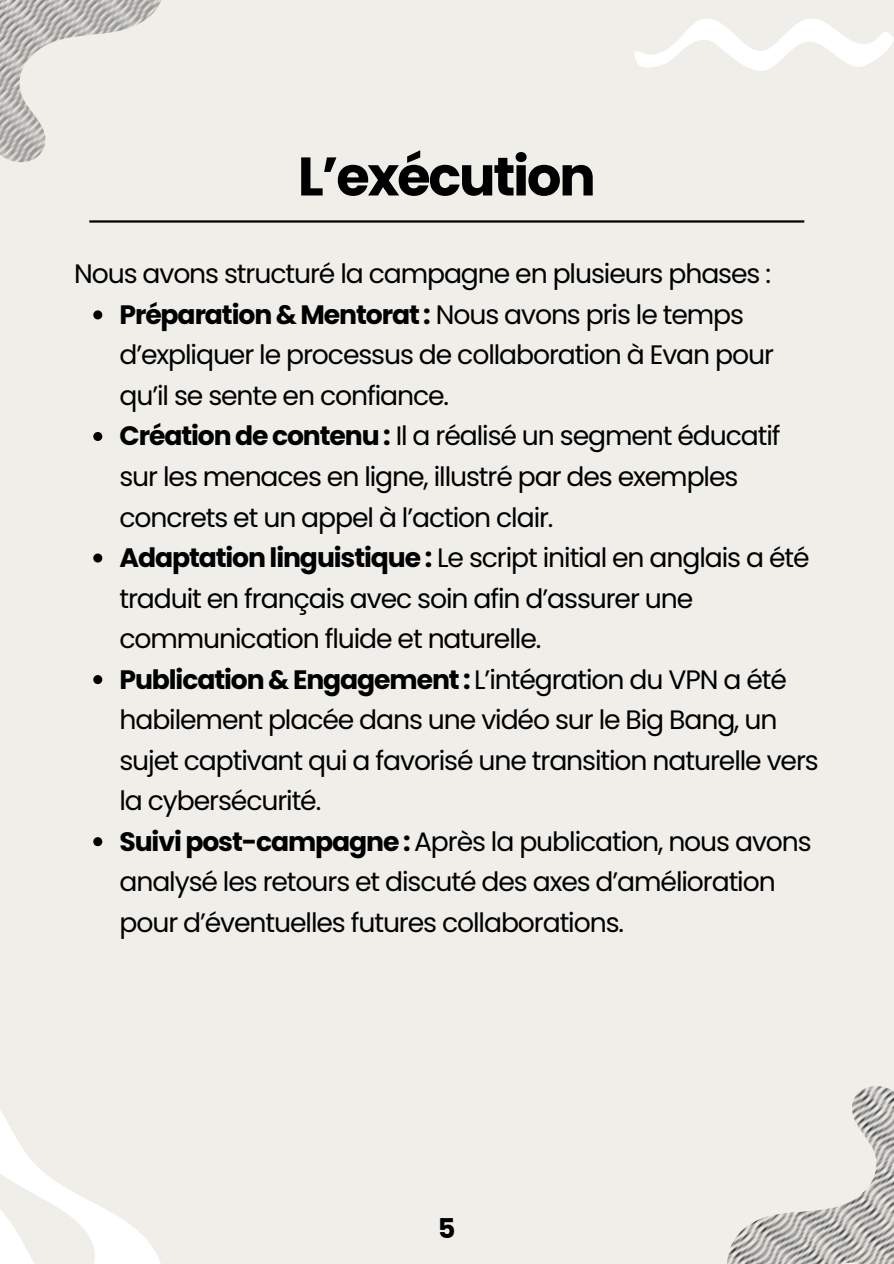
<style>
.page{position:relative;width:894px;height:1264px;background:#fff}
.page>*{position:absolute;margin:0;border:0;box-sizing:border-box;transform-origin:0 0}
.t1{font:700 54.15px "Poppins";letter-spacing:-.04em;color:#000}
.t2{font:700 27.15px "Poppins";color:#000}
.t3{font:26.7px/40.5px "Poppins";letter-spacing:-.04em;color:#000}
.s1{font-weight:700}
</style>
<div class="page">
<div style="left:0;top:0;width:893px;height:1263px;background:#efeee9"></div>
<svg style="left:0;top:1110px;width:160px;height:153px"></svg>
<svg style="left:0;top:0;width:162px;height:163px"></svg>
<svg style="left:635px;top:18px;width:258px;height:53px"></svg>
<svg style="left:727px;top:1086px;width:166px;height:177px"></svg>
<svg style="left:93px;top:310px;width:9px;height:9px"></svg>
<svg style="left:93px;top:432px;width:9px;height:9px"></svg>
<svg style="left:93px;top:553px;width:9px;height:9px"></svg>
<svg style="left:93px;top:675px;width:9px;height:9px"></svg>
<svg style="left:93px;top:837px;width:9px;height:9px"></svg>
<hr style="left:89px;top:220px;width:715px;height:2px;background:#000">
<p class="t1" style="left:298px;top:139px;width:299px">L’exécution</p>
<h1 class="t3" style="left:74px;top:254px;width:698px">Nous avons structuré la campagne en plusieurs phases :</h1>
<p class="t3" style="left:119px;top:294px;width:655px"><span class="s1">Préparation &amp; Mentorat :</span> Nous avons pris le temps d’expliquer le processus de collaboration à Evan pour qu’il se sente en confiance.</p>
<p class="t3" style="left:119px;top:416px;width:662px"><span class="s1">Création de contenu :</span> Il a réalisé un segment éducatif sur les menaces en ligne, illustré par des exemples concrets et un appel à l’action clair.</p>
<p class="t3" style="left:119px;top:537px;width:691px"><span class="s1">Adaptation linguistique :</span> Le script initial en anglais a été traduit en français avec soin afin d’assurer une communication fluide et naturelle.</p>
<p class="t3" style="left:119px;top:659px;width:700px"><span class="s1">Publication &amp; Engagement :</span> L’intégration du VPN a été habilement placée dans une vidéo sur le Big Bang, un sujet captivant qui a favorisé une transition naturelle vers la cybersécurité.</p>
<p class="t3" style="left:119px;top:821px;width:693px"><span class="s1">Suivi post-campagne :</span> Après la publication, nous avons analysé les retours et discuté des axes d’amélioration pour d’éventuelles futures collaborations.</p>
<p class="t2" style="left:438px;top:1209px;width:19px">5</p>
</div>
